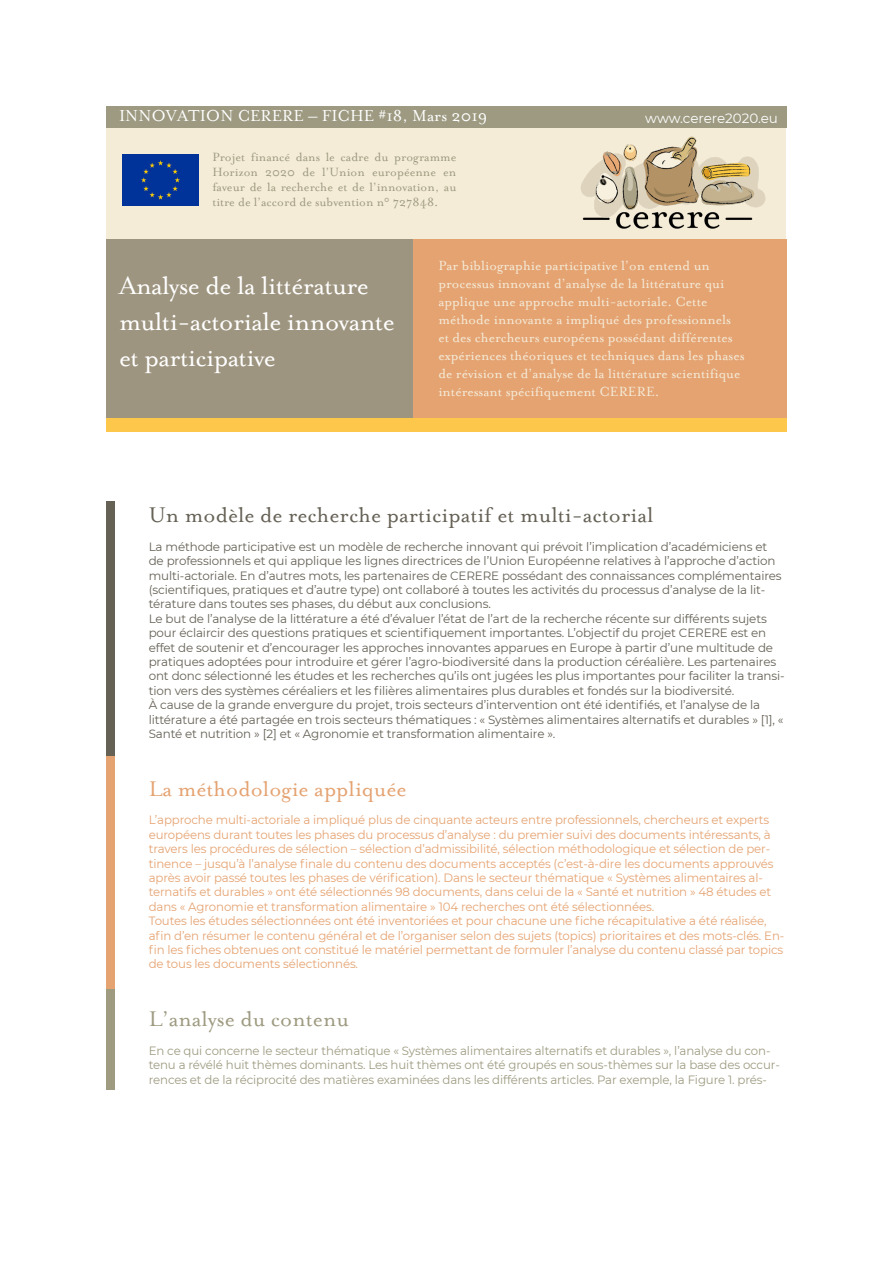
<style>
.page{position:relative;width:893px;height:1263px;background:#fff}
.page>*{position:absolute;margin:0;border:0;box-sizing:border-box;transform-origin:0 0}
.t1{font:28.5px/36px "Mrs Eaves Roman";letter-spacing:-.02em;color:#fff}
.t2{font:24px "Mrs Eaves Roman";color:#656155}
.t3{font:24px "Mrs Eaves Roman";color:#e5a372}
.t4{font:24px "Mrs Eaves Roman";color:#9e9b81}
.t5{font:18px "Mrs Eaves Roman";color:#fff}
.t6{font:15px/18px "Mrs Eaves Roman";color:#f4ebd7}
.t7{font:13.5px/15px "Mrs Eaves Roman";color:#9d9a81;text-align:justify}
.t8{font:13.5px "Montserrat";letter-spacing:-.005em;color:#fff}
.t9{font:12px/14.4px "Montserrat";letter-spacing:-.01em;color:#656155}
.t10{font:12px/14.4px "Montserrat";letter-spacing:-.01em;color:#e5a372}
.t11{font:12px/14.4px "Montserrat";letter-spacing:-.01em;color:#9e9b81}
</style>
<div class="page">
<div style="left:106px;top:128px;width:680px;height:112px;background:#f5ecd7"></div>
<img style="left:581px;top:136px;width:185px;height:93px">
<div style="left:106px;top:106px;width:681px;height:22px;background:#9d9a81"></div>
<div style="left:122px;top:155px;width:76px;height:50px;background:#039"></div>
<div style="left:106px;top:239px;width:307px;height:186px;background:#9e9580"></div>
<div style="left:413px;top:239px;width:374px;height:180px;background:#e5a372"></div>
<div style="left:106px;top:502px;width:9px;height:254px;background:#656155"></div>
<div style="left:106px;top:756px;width:9px;height:233px;background:#e5a372"></div>
<div style="left:106px;top:418px;width:681px;height:13px;background:#fcc74a"></div>
<div style="left:106px;top:989px;width:9px;height:101px;background:#9e9b81"></div>
<p class="t5" style="left:119px;top:106px;width:370px">INNOVATION CERERE – FICHE #18, Mars 2019</p>
<p class="t7" style="left:212px;top:149px;width:246px">Projet financé dans le cadre du programme Horizon 2020 de l’Union européenne en faveur de la recherche et de l’innovation, au titre de l’accord de subvention n° 727848.</p>
<p class="t8" style="left:645px;top:109px;width:134px">www.cerere2020.eu</p>
<p class="t1" style="left:119px;top:268px;width:277px">Analyse de la littérature multi-actoriale innovante et participative</p>
<p class="t6" style="left:438px;top:257px;width:308px">Par bibliographie participative l’on entend un processus innovant d’analyse de la littérature qui applique une approche multi-actoriale. Cette méthode innovante a impliqué des professionnels et des chercheurs européens possédant différentes expériences théoriques et techniques dans les phases de révision et d’analyse de la littérature scientifique intéressant spécifiquement CERERE.</p>
<p class="t2" style="left:149px;top:502px;width:506px">Un modèle de recherche participatif et multi-actorial</p>
<p class="t9" style="left:149px;top:539px;width:635px">La méthode participative est un modèle de recherche innovant qui prévoit l’implication d’académiciens et de professionnels et qui applique les lignes directrices de l’Union Européenne relatives à l’approche d’action multi-actoriale. En d’autres mots, les partenaires de CERERE possédant des connaissances complémentaires (scientifiques, pratiques et d’autre type) ont collaboré à toutes les activités du processus d’analyse de la lit&shy;térature dans toutes ses phases, du début aux conclusions.</p>
<p class="t9" style="left:149px;top:611px;width:638px">Le but de l’analyse de la littérature a été d’évaluer l’état de l’art de la recherche récente sur différents sujets pour éclaircir des questions pratiques et scientifiquement importantes. L’objectif du projet CERERE est en effet de soutenir et d’encourager les approches innovantes apparues en Europe à partir d’une multitude de pratiques adoptées pour introduire et gérer l’agro-biodiversité dans la production céréalière. Les partenaires ont donc sélectionné les études et les recherches qu’ils ont jugées les plus importantes pour faciliter la transi&shy;tion vers des systèmes céréaliers et les filières alimentaires plus durables et fondés sur la biodiversité.</p>
<p class="t9" style="left:149px;top:697px;width:636px">À cause de la grande envergure du projet, trois secteurs d’intervention ont été identifiés, et l’analyse de la littérature a été partagée en trois secteurs thématiques : « Systèmes alimentaires alternatifs et durables » [1], «<br>Santé et nutrition » [2] et « Agronomie et transformation alimentaire ».</p>
<p class="t3" style="left:149px;top:775px;width:259px">La méthodologie appliquée</p>
<p class="t10" style="left:149px;top:812px;width:626px">L’approche multi-actoriale a impliqué plus de cinquante acteurs entre professionnels, chercheurs et experts européens durant toutes les phases du processus d’analyse : du premier suivi des documents intéressants, à travers les procédures de sélection – sélection d’admissibilité, sélection méthodologique et sélection de per&shy;tinence – jusqu’à l’analyse finale du contenu des documents acceptés (c’est-à-dire les documents approuvés après avoir passé toutes les phases de vérification). Dans le secteur thématique « Systèmes alimentaires al&shy;ternatifs et durables » ont été sélectionnés 98 documents, dans celui de la « Santé et nutrition » 48 études et dans « Agronomie et transformation alimentaire » 104 recherches ont été sélectionnées.</p>
<p class="t10" style="left:149px;top:913px;width:637px">Toutes les études sélectionnées ont été inventoriées et pour chacune une fiche récapitulative a été réalisée, afin d’en résumer le contenu général et de l’organiser selon des sujets (topics) prioritaires et des mots-clés. En&shy;fin les fiches obtenues ont constitué le matériel permettant de formuler l’analyse du contenu classé par topics de tous les documents sélectionnés.</p>
<p class="t4" style="left:149px;top:1006px;width:202px">L’analyse du contenu</p>
<p class="t11" style="left:149px;top:1043px;width:633px">En ce qui concerne le secteur thématique « Systèmes alimentaires alternatifs et durables », l’analyse du con&shy;tenu a révélé huit thèmes dominants. Les huit thèmes ont été groupés en sous-thèmes sur la base des occur&shy;rences et de la réciprocité des matières examinées dans les différents articles. Par exemple, la Figure 1. prés-</p>
</div>
